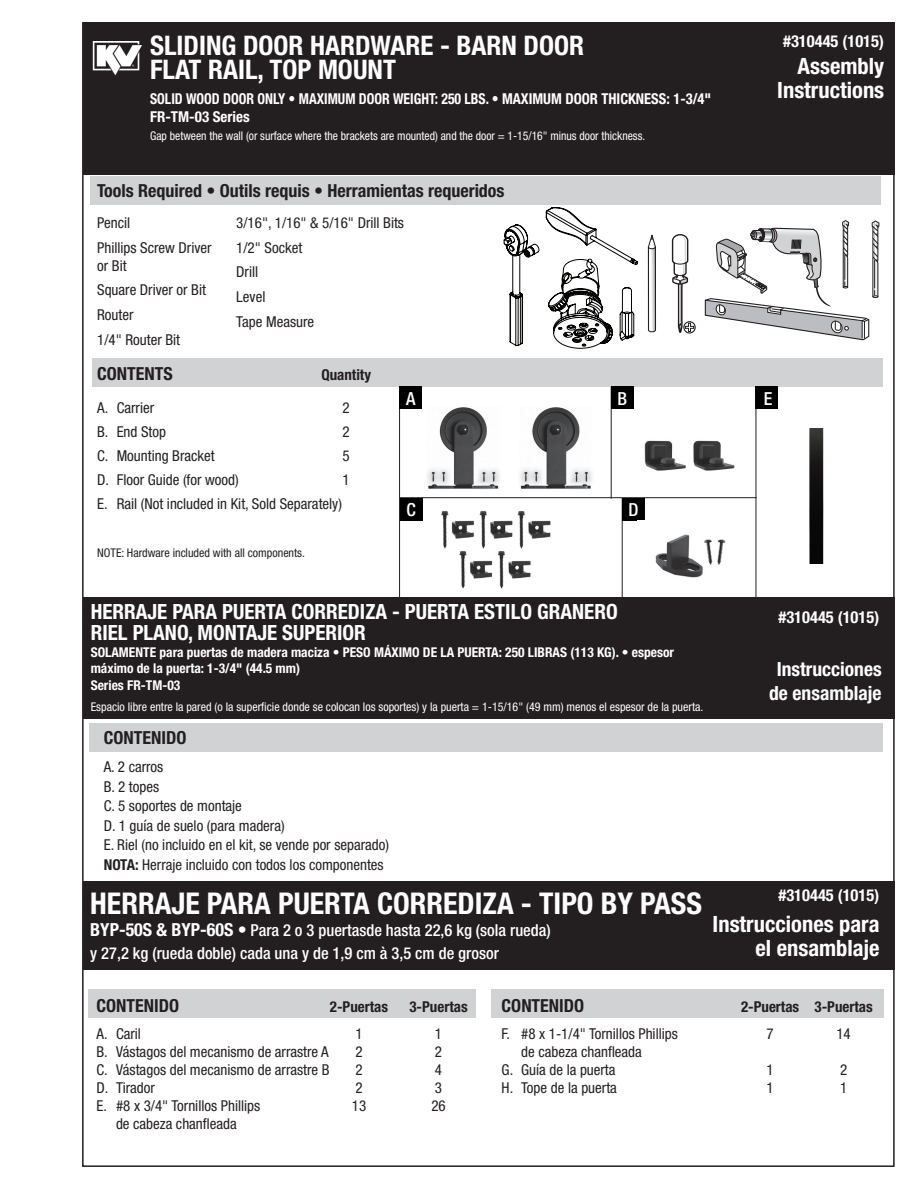
<style>
.page{position:relative;width:918px;height:1188px;background:#fff}
.page>*{position:absolute;margin:0;border:0;box-sizing:border-box;transform-origin:0 0}
.t1{font:700 condensed 30px "Helvetica Neue";color:#fff}
.t2{font:700 condensed 27px/24px "Helvetica Neue";color:#fff}
.t3{font:700 condensed 22.5px/24px "Helvetica Neue";color:#fff;text-align:right}
.t4{font:700 condensed 21px/21px "Helvetica Neue";color:#fff}
.t5{font:700 condensed 19.5px/24px "Helvetica Neue";color:#fff;text-align:center}
.t6{font:700 condensed 18px "Helvetica Neue";color:#231f20}
.t7{font:500 condensed 18px "Helvetica Neue";color:#fff}
.t8{font:500 condensed 16.5px/22.5px "Helvetica Neue";color:#fff}
.t9{font:700 condensed 16.5px "Helvetica Neue";color:#fff}
.t10{font:condensed 15px/24.8px "Helvetica Neue";color:#231f20}
.t11{font:700 condensed 15px/18px "Helvetica Neue";color:#fff;scale:.92 1}
.t12{font:700 condensed 15px "Helvetica Neue";color:#231f20}
.t13{font:700 condensed 13.5px/16.5px "Helvetica Neue";color:#fff}
.t14{font:condensed 12px "Helvetica Neue";color:#fff}
.t15{font:condensed 12px "Helvetica Neue";color:#231f20}
.s1{font-weight:700}
.s2{font-weight:700;font-size:18px}
</style>
<div class="page">
<div style="left:83px;top:22px;width:811px;height:152px;background:#231f20"></div>
<img style="left:427px;top:407px;width:73px;height:82px">
<div style="left:91px;top:176px;width:790px;height:28px;background:#d1d2d4"></div>
<div style="left:92px;top:359px;width:790px;height:28px;background:#d1d2d4"></div>
<img style="left:92px;top:42px;width:50px;height:34px">
<div style="left:83px;top:597px;width:811px;height:121px;background:#231f20"></div>
<div style="left:83px;top:881px;width:811px;height:89px;background:#231f20"></div>
<div style="left:88px;top:990px;width:388px;height:28px;background:#d1d2d4"></div>
<div style="left:491px;top:990px;width:392px;height:28px;background:#d1d2d4"></div>
<div style="left:90px;top:723px;width:793px;height:28px;background:#d1d2d4"></div>
<svg style="left:671px;top:234px;width:23px;height:99px"></svg>
<div style="left:683px;top:321px;width:13px;height:13px;border:1px solid #231f20;border-radius:50%"></div>
<svg style="left:647px;top:234px;width:9px;height:99px"></svg>
<svg style="left:704px;top:220px;width:176px;height:121px"></svg>
<img style="left:441px;top:511px;width:110px;height:78px">
<hr style="left:399px;top:387px;width:1px;height:231px;background:#231f20">
<hr style="left:400px;top:497px;width:357px;height:1px;background:#231f20">
<hr style="left:611px;top:387px;width:1px;height:112px;background:#231f20">
<div style="left:400px;top:387px;width:22px;height:22px;background:#000"></div>
<div style="left:611px;top:387px;width:23px;height:22px;background:#000"></div>
<div style="left:400px;top:498px;width:23px;height:23px;background:#000"></div>
<hr style="left:622px;top:498px;width:1px;height:105px;background:#231f20">
<div style="left:622px;top:498px;width:23px;height:23px;background:#000"></div>
<hr style="left:756px;top:387px;width:1px;height:265px;background:#231f20">
<img style="left:809px;top:429px;width:15px;height:134px">
<div style="left:756px;top:387px;width:22px;height:22px;background:#000"></div>
<img style="left:655px;top:534px;width:71px;height:44px">
<img style="left:644px;top:440px;width:91px;height:31px">
<img style="left:520px;top:407px;width:72px;height:82px">
<svg style="left:546px;top:207px;width:92px;height:142px"></svg>
<svg style="left:503px;top:224px;width:37px;height:122px"></svg>
<h2 class="t2" style="left:150px;top:33px;width:436px">SLIDING DOOR HARDWARE - BARN DOOR<br>FLAT RAIL, TOP MOUNT</h2>
<p class="t11" style="left:150px;top:89px;width:611px">SOLID WOOD DOOR ONLY • MAXIMUM DOOR WEIGHT: 250 LBS. • MAXIMUM DOOR THICKNESS: 1-3/4"<br>FR-TM-03 Series</p>
<p class="t14" style="left:150px;top:129px;width:497px">Gap between the wall (or surface where the brackets are mounted) and the door = 1-15/16" minus door thickness.</p>
<p class="t6" style="left:97px;top:180px;width:409px">Tools Required • Outils requis • Herramientas requeridos</p>
<p class="t10" style="left:97px;top:210px;width:116px">Pencil<br>Phillips Screw Driver</p>
<p class="t10" style="left:97px;top:253px;width:110px">or Bit<br>Square Driver or Bit<br>Router<br>1/4" Router Bit</p>
<p class="t10" style="left:236px;top:210px;width:169px">3/16", 1/16" &amp; 5/16" Drill Bits<br>1/2" Socket<br>Drill<br>Level<br>Tape Measure</p>
<p class="t6" style="left:97px;top:363px;width:77px">CONTENTS</p>
<p class="t12" style="left:321px;top:366px;width:51px">Quantity</p>
<p class="t10" style="left:97px;top:395px;width:58px">A. Carrier</p>
<p class="t10" style="left:343px;top:395px;width:9px">2</p>
<p class="t10" style="left:97px;top:419px;width:70px">B. End Stop</p>
<p class="t10" style="left:343px;top:419px;width:9px">2</p>
<p class="t10" style="left:97px;top:443px;width:119px">C. Mounting Bracket</p>
<p class="t10" style="left:343px;top:443px;width:9px">5</p>
<p class="t10" style="left:97px;top:467px;width:143px">D. Floor Guide (for wood)</p>
<p class="t10" style="left:343px;top:467px;width:9px">1</p>
<p class="t10" style="left:97px;top:491px;width:246px">E. Rail (Not included in Kit, Sold Separately)</p>
<p class="t15" style="left:97px;top:546px;width:209px">NOTE: Hardware included with all components.</p>
<p class="t7" style="left:406px;top:388px;width:11px">A</p>
<p class="t7" style="left:618px;top:388px;width:11px">B</p>
<p class="t7" style="left:407px;top:499px;width:11px">C</p>
<p class="t7" style="left:629px;top:499px;width:12px">D</p>
<h3 class="t4" style="left:91px;top:601px;width:528px">HERRAJE PARA PUERTA CORREDIZA - PUERTA ESTILO GRANERO<br>RIEL PLANO, MONTAJE SUPERIOR</h3>
<p class="t13" style="left:91px;top:644px;width:585px">SOLAMENTE para puertas de madera maciza • PESO MÁXIMO DE LA PUERTA: 250 LIBRAS (113 KG). • espesor máximo de la puerta: 1-3/4" (44.5 mm)<br>Series FR-TM-03</p>
<p class="t14" style="left:91px;top:700px;width:614px">Espacio libre entre la pared (o la superficie donde se colocan los soportes) y la puerta = 1-15/16" (49 mm) menos el espesor de la puerta.</p>
<p class="t6" style="left:104px;top:726px;width:84px">CONTENIDO</p>
<p class="t10" style="left:104px;top:757px;width:287px;line-height:19.5px">A. 2 carros<br>B. 2 topes<br>C. 5 soportes de montaje<br>D. 1 guía de suelo (para madera)<br>E. Riel (no incluido en el kit, se vende por separado)<br><span class="s1">NOTA:</span> Herraje incluido con todos los componentes</p>
<p class="t9" style="left:783px;top:31px;width:102px">#310445 (1015)</p>
<h3 class="t3" style="left:777px;top:54px;width:108px">Assembly<br>Instructions</h3>
<p class="t7" style="left:764px;top:388px;width:10px">E</p>
<p class="t9" style="left:778px;top:607px;width:102px">#310445 (1015)</p>
<h3 class="t5" style="left:769px;top:657px;width:114px">Instrucciones de ensamblaje</h3>
<p class="t9" style="left:778px;top:885px;width:102px">#310445 (1015)</p>
<h1 class="t1" style="left:90px;top:885px;width:613px">HERRAJE PARA PUERTA CORREDIZA - TIPO BY PASS</h1>
<p class="t8" style="left:90px;top:919px;width:462px"><span class="s2">BYP-50S &amp; BYP-60S •</span> Para 2 o 3 puertasde hasta 22,6 kg (sola rueda) y 27,2 kg (rueda doble) cada una y de 1,9 cm à 3,5 cm de grosor</p>
<p class="t6" style="left:97px;top:994px;width:84px">CONTENIDO</p>
<p class="t12" style="left:330px;top:997px;width:60px">2-Puertas</p>
<p class="t12" style="left:409px;top:997px;width:60px">3-Puertas</p>
<p class="t10" style="left:97px;top:1021px;width:46px">A. Caril</p>
<p class="t10" style="left:355px;top:1021px;width:9px">1</p>
<p class="t10" style="left:435px;top:1021px;width:9px">1</p>
<p class="t10" style="left:97px;top:1039px;width:234px">B. Vástagos del mecanismo de arrastre A</p>
<p class="t10" style="left:355px;top:1039px;width:9px">2</p>
<p class="t10" style="left:435px;top:1039px;width:9px">2</p>
<p class="t10" style="left:97px;top:1057px;width:235px">C. Vástagos del mecanismo de arrastre B</p>
<p class="t10" style="left:355px;top:1057px;width:9px">2</p>
<p class="t10" style="left:435px;top:1057px;width:9px">4</p>
<p class="t10" style="left:97px;top:1075px;width:60px">D. Tirador</p>
<p class="t10" style="left:355px;top:1075px;width:9px">2</p>
<p class="t10" style="left:435px;top:1075px;width:9px">3</p>
<p class="t10" style="left:97px;top:1093px;width:165px">E. #8 x 3/4" Tornillos Phillips</p>
<p class="t10" style="left:352px;top:1093px;width:16px">13</p>
<p class="t10" style="left:431px;top:1093px;width:16px">26</p>
<p class="t10" style="left:116px;top:1111px;width:122px">de cabeza chanfleada</p>
<h3 class="t3" style="left:713px;top:912px;width:168px">Instrucciones para el ensamblaje</h3>
<p class="t6" style="left:502px;top:994px;width:84px">CONTENIDO</p>
<p class="t12" style="left:741px;top:997px;width:133px">2-Puertas 3-Puertas</p>
<p class="t10" style="left:502px;top:1021px;width:178px">F. #8 x 1-1/4" Tornillos Phillips</p>
<p class="t10" style="left:767px;top:1021px;width:9px">7</p>
<p class="t10" style="left:836px;top:1021px;width:16px">14</p>
<p class="t10" style="left:502px;top:1042px;width:142px;line-height:18px;text-indent:20px">de cabeza chanfleada<br>G. Guía de la puerta</p>
<p class="t10" style="left:767px;top:1057px;width:9px">1</p>
<p class="t10" style="left:840px;top:1057px;width:9px">2</p>
<p class="t10" style="left:502px;top:1075px;width:117px">H. Tope de la puerta</p>
<p class="t10" style="left:767px;top:1075px;width:9px">1</p>
<p class="t10" style="left:840px;top:1075px;width:9px">1</p>
</div>
